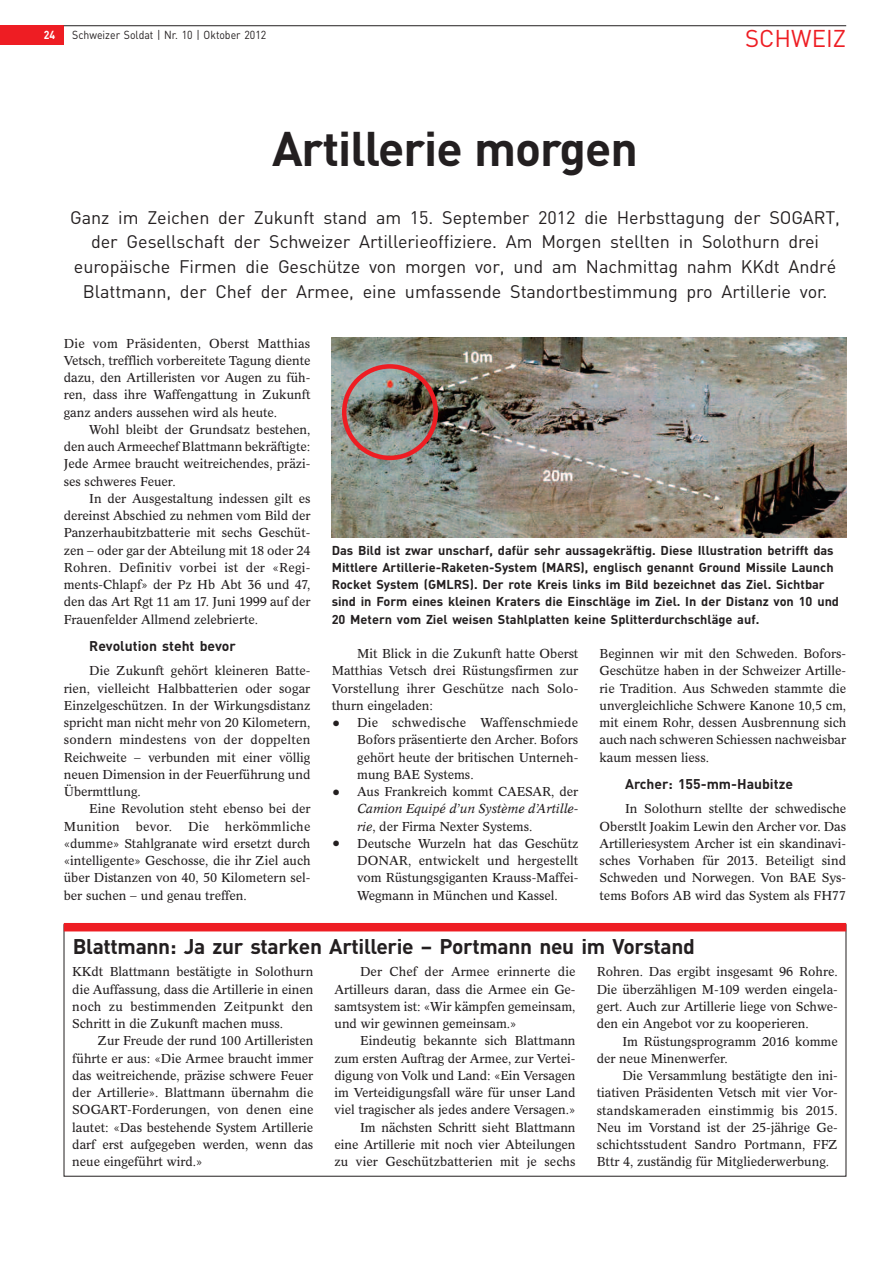
<style>
.page{position:relative;width:893px;height:1263px;background:#fff}
.page>*{position:absolute;margin:0;border:0;box-sizing:border-box;transform-origin:0 0}
.t1{font:700 48px "DINSZ";letter-spacing:-.02em;color:#231f20}
.t2{font:24px "DINSZ";color:#ee1d23}
.t3{font:700 21px "DINSZ";letter-spacing:-.015em;color:#231f20}
.t4{font:18px/24.8px "DINSZ";letter-spacing:-.005em;color:#231f20;text-align:center}
.t5{font:700 13.95px "DINSZ";color:#231f20}
.t6{font:13.2px/17.2px "Chinchilla SB";color:#231f20;text-align:justify}
.t7{font:700 12.75px/17.2px "DINSZ";color:#231f20}
.t8{font:11.55px "DINSZ";color:#231f20;scale:.91 1}
.t9{font:700 11.55px "DINSZ";color:#fff;scale:.91 1}
.s1{font-size:16.5px}
.s2{font-style:italic}
</style>
<div class="page">
<div style="left:0;top:26px;width:64px;height:19px;background:#ee1d23"></div>
<hr style="left:64px;top:25px;width:782px;height:1px;background:#231f20">
<img style="left:332px;top:337px;width:514px;height:200px">
<img style="left:342px;top:364px;width:96px;height:96px">
<div style="left:64px;top:923px;width:782px;height:8px;background:#ee1d23"></div>
<p class="t9" style="left:44px;top:30px;width:14px">24</p>
<p class="t8" style="left:72px;top:30px;width:215px">Schweizer Soldat | Nr. 10 | Oktober 2012</p>
<h2 class="t2" style="left:745px;top:30px;width:103px">SCHWEIZ</h2>
<h1 class="t1" style="left:272px;top:132px;width:367px">Artillerie morgen</h1>
<p class="t4" style="left:70px;top:207px;width:771px">Ganz im Zeichen der Zukunft stand am 15. September 2012 die Herbsttagung der SOGART, der Gesellschaft der Schweizer Artillerieoffiziere. Am Morgen stellten in Solothurn drei europäische Firmen die Geschütze von morgen vor, und am Nachmittag nahm KKdt André Blattmann, der Chef der Armee, eine umfassende Standortbestimmung pro Artillerie vor.</p>
<p class="t6" style="left:64px;top:334px;width:248px">Die vom Präsidenten, Oberst Matthias Vetsch, trefflich vorbereitete Tagung diente dazu, den Artilleristen vor Augen zu füh&shy;ren, dass ihre Waffengattung in Zukunft ganz anders aussehen wird als heute.</p>
<p class="t6" style="left:64px;top:421px;width:248px;text-indent:26px">Wohl bleibt der Grundsatz bestehen, den auch Armeechef Blattmann bekräftigte:<br>Jede Armee braucht weitreichendes, präzi&shy;ses schweres Feuer.</p>
<p class="t6" style="left:64px;top:490px;width:248px;text-indent:26px">In der Ausgestaltung indessen gilt es dereinst Abschied zu nehmen vom Bild der Panzerhaubitzbatterie mit sechs Geschüt&shy;zen – oder gar der Abteilung mit 18 oder 24<br>Rohren. Definitiv vorbei ist der «Regi&shy;ments-Chlapf» der Pz Hb Abt 36 und 47, den das Art Rgt 11 am 17. Juni 1999 auf der Frauenfelder Allmend zelebrierte.</p>
<p class="t5" style="left:89px;top:641px;width:148px">Revolution steht bevor</p>
<p class="t6" style="left:64px;top:662px;width:248px;text-indent:26px">Die Zukunft gehört kleineren Batte&shy;rien, vielleicht Halbbatterien oder sogar Einzelgeschützen. In der Wirkungsdistanz spricht man nicht mehr von 20 Kilometern, sondern mindestens von der doppelten Reichweite – verbunden mit einer völlig neuen Dimension in der Feuerführung und Übermttlung.</p>
<p class="t6" style="left:64px;top:800px;width:248px;text-indent:26px">Eine Revolution steht ebenso bei der Munition bevor. Die herkömmliche «dumme» Stahlgranate wird ersetzt durch «intelligente» Geschosse, die ihr Ziel auch über Distanzen von 40, 50 Kilometern sel&shy;ber suchen – und genau treffen.</p>
<p class="t7" style="left:332px;top:543px;width:509px">Das Bild ist zwar unscharf, dafür sehr aussagekräftig. Diese Illustration betrifft das Mittlere Artillerie-Raketen-System (MARS), englisch genannt Ground Missile Launch Rocket System (GMLRS). Der rote Kreis links im Bild bezeichnet das Ziel. Sichtbar sind in Form eines kleinen Kraters die Einschläge im Ziel. In der Distanz von 10 und 20 Metern vom Ziel weisen Stahlplatten keine Splitterdurchschläge auf.</p>
<p class="t6" style="left:332px;top:645px;width:248px;text-indent:26px">Mit Blick in die Zukunft hatte Oberst Matthias Vetsch drei Rüstungsfirmen zur Vorstellung ihrer Geschütze nach Solo&shy;thurn eingeladen:</p>
<p class="t6" style="left:357px;top:714px;width:223px;text-indent:-26px"><span class="s1">•</span> Die schwedische Waffenschmiede Bofors präsentierte den Archer. Bofors gehört heute der britischen Unterneh&shy;mung BAE Systems.</p>
<p class="t6" style="left:357px;top:783px;width:223px;text-indent:-26px"><span class="s1">•</span> Aus Frankreich kommt CAESAR, der <span class="s2">Camion Equipé d’un Système d’Artille&shy;rie</span>, der Firma Nexter Systems.</p>
<p class="t6" style="left:357px;top:835px;width:223px;text-indent:-26px"><span class="s1">•</span> Deutsche Wurzeln hat das Geschütz DONAR, entwickelt und hergestellt vom Rüstungsgiganten Krauss-Maffei-Wegmann in München und Kassel.</p>
<p class="t6" style="left:600px;top:645px;width:248px">Beginnen wir mit den Schweden. Bofors-Geschütze haben in der Schweizer Artille&shy;rie Tradition. Aus Schweden stammte die unvergleichliche Schwere Kanone 10,5 cm, mit einem Rohr, dessen Ausbrennung sich auch nach schweren Schiessen nachweisbar kaum messen liess.</p>
<p class="t5" style="left:625px;top:779px;width:169px">Archer: 155-mm-Haubitze</p>
<p class="t6" style="left:600px;top:800px;width:248px;text-indent:26px">In Solothurn stellte der schwedische Oberstlt Joakim Lewin den Archer vor. Das Artilleriesystem Archer ist ein skandinavi&shy;sches Vorhaben für 2013. Beteiligt sind Schweden und Norwegen. Von BAE Sys&shy;tems Bofors AB wird das System als FH77</p>
<h3 class="t3" style="left:73px;top:939px;width:624px">Blattmann: Ja zur starken Artillerie – Portmann neu im Vorstand</h3>
<p class="t6" style="left:72px;top:963px;width:242px">KKdt Blattmann bestätigte in Solothurn die Auffassung, dass die Artillerie in einen noch zu bestimmenden Zeitpunkt den Schritt in die Zukunft machen muss.</p>
<p class="t6" style="left:72px;top:1032px;width:243px;text-indent:26px">Zur Freude der rund 100 Artilleristen führte er aus: «Die Armee braucht immer das weitreichende, präzise schwere Feuer der Artillerie». Blattmann übernahm die SOGART-Forderungen, von denen eine lautet: «Das bestehende System Artillerie darf erst aufgegeben werden, wenn das neue eingeführt wird.»</p>
<p class="t6" style="left:335px;top:963px;width:243px;text-indent:26px">Der Chef der Armee erinnerte die Artilleurs daran, dass die Armee ein Ge&shy;samtsystem ist: «Wir kämpfen gemeinsam, und wir gewinnen gemeinsam.»</p>
<p class="t6" style="left:335px;top:1032px;width:243px;text-align:right">Eindeutig bekannte sich Blattmann zum ersten Auftrag der Armee, zur Vertei&shy;digung von Volk und Land: «Ein Versagen im Verteidigungsfall wäre für unser Land viel tragischer als jedes andere Versagen.» Im nächsten Schritt sieht Blattmann eine Artillerie mit noch vier Abteilungen zu vier Geschützbatterien mit je sechs</p>
<p class="t6" style="left:597px;top:963px;width:243px">Rohren. Das ergibt insgesamt 96 Rohre.<br>Die überzähligen M-109 werden eingela&shy;gert. Auch zur Artillerie liege von Schwe&shy;den ein Angebot vor zu kooperieren.</p>
<p class="t6" style="left:597px;top:1032px;width:242px;text-indent:26px">Im Rüstungsprogramm 2016 komme der neue Minenwerfer.</p>
<p class="t6" style="left:597px;top:1067px;width:243px;text-indent:26px">Die Versammlung bestätigte den ini&shy;tiativen Präsidenten Vetsch mit vier Vor&shy;standskameraden einstimmig bis 2015.<br>Neu im Vorstand ist der 25-jährige Ge&shy;schichtsstudent Sandro Portmann, FFZ Bttr 4, zuständig für Mitgliederwerbung.</p>
</div>
